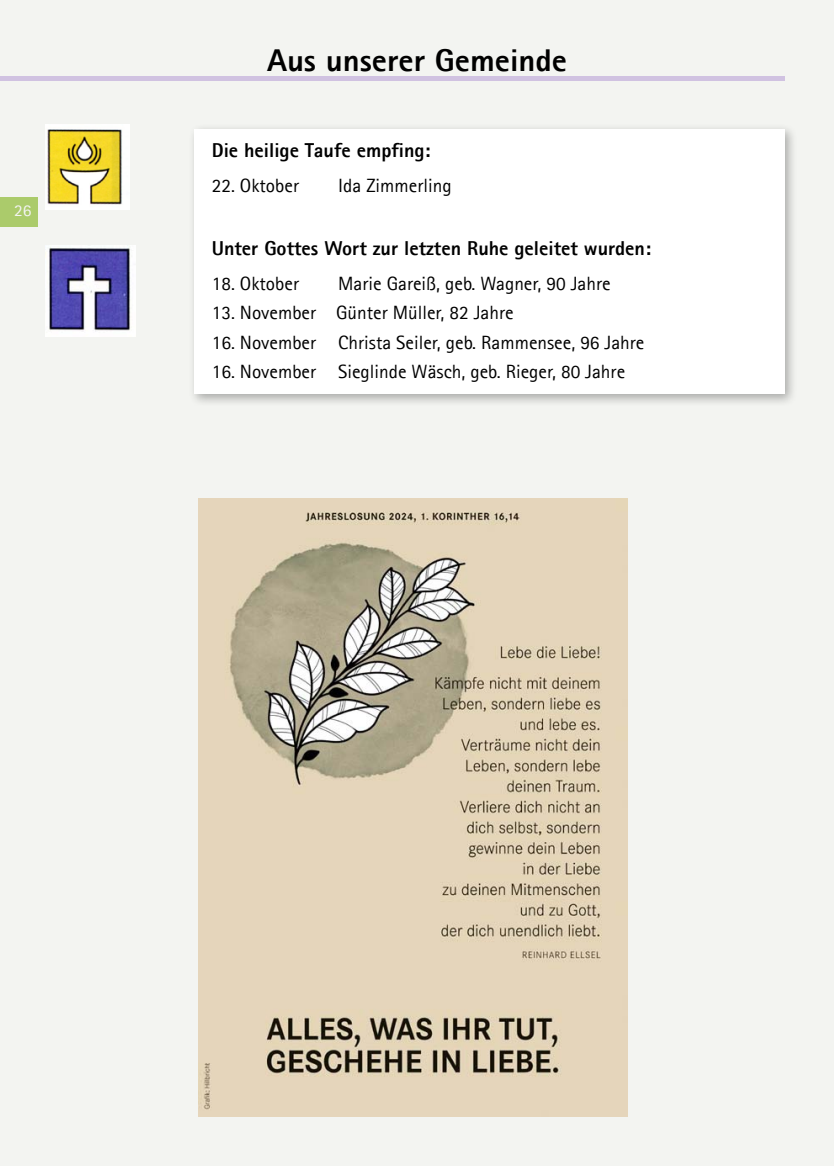
<style>
.page{position:relative;width:834px;height:1166px;background:#fff}
.page>*{position:absolute;margin:0;border:0;box-sizing:border-box;transform-origin:0 0}
.t1{font:800 31.5px "Agfa Rotis Sans Serif";color:#000;scale:1.04 1}
.t2{font:800 20.12px "Agfa Rotis Sans Serif";color:#000}
.t3{font:19.25px "Agfa Rotis Sans Serif";color:#000}
.t4{font:16.62px "Agfa Rotis Sans Serif";color:#fff;scale:1.04 1}
</style>
<div class="page">
<div style="left:0;top:0;width:833px;height:1166px;background:#f3f4f1"></div>
<div style="left:0;top:76px;width:784px;height:5px;background:#d0c2e1"></div>
<div style="left:188px;top:123px;width:609px;height:284px;background:#000;opacity:.3"></div>
<div style="left:194px;top:129px;width:590px;height:265px;background:#fff"></div>
<img style="left:46px;top:124px;width:83px;height:86px">
<img style="left:46px;top:245px;width:89px;height:91px">
<img style="left:198px;top:499px;width:429px;height:617px">
<p class="t4" style="left:14px;top:201px;width:18px">26</p>
<h1 class="t1" style="left:267px;top:41px;width:290px">Aus unserer Gemeinde</h1>
<p class="t2" style="left:212px;top:137px;width:220px">Die heilige Taufe empfing:</p>
<p class="t3" style="left:212px;top:174px;width:89px">22. Oktober</p>
<p class="t3" style="left:338px;top:174px;width:115px">Ida Zimmerling</p>
<p class="t2" style="left:212px;top:236px;width:440px">Unter Gottes Wort zur letzten Ruhe geleitet wurden:</p>
<p class="t3" style="left:212px;top:272px;width:89px">18. Oktober</p>
<p class="t3" style="left:338px;top:272px;width:274px">Marie Gareiß, geb. Wagner, 90 Jahre</p>
<p class="t3" style="left:212px;top:301px;width:303px">13. November Günter Müller, 82 Jahre</p>
<p class="t3" style="left:212px;top:331px;width:434px">16. November Christa Seiler, geb. Rammensee, 96 Jahre</p>
<p class="t3" style="left:212px;top:360px;width:415px">16. November Sieglinde Wäsch, geb. Rieger, 80 Jahre</p>
</div>
